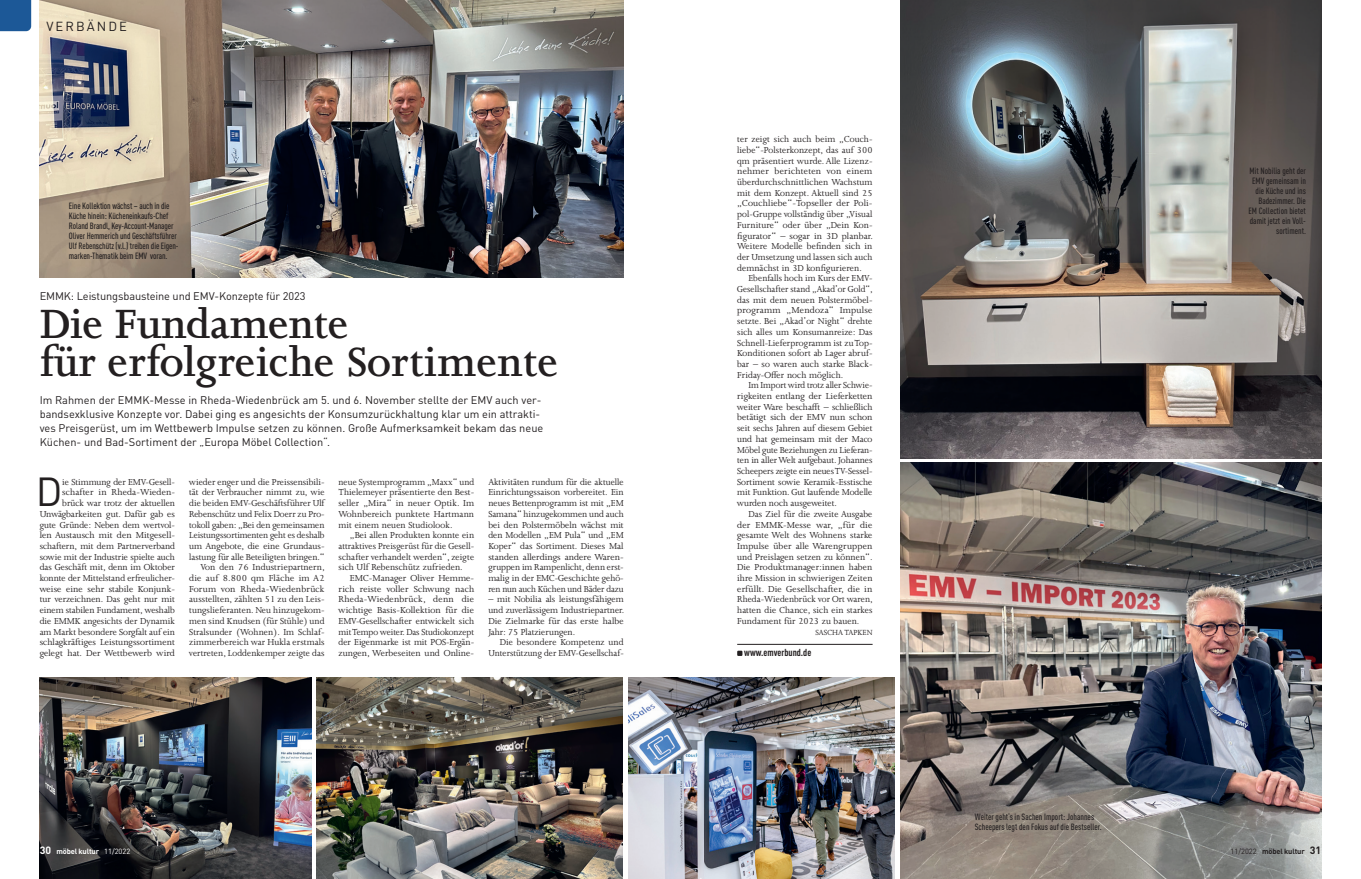
<style>
.page{position:relative;width:1361px;height:879px;background:#fff}
.page>*{position:absolute;margin:0;border:0;box-sizing:border-box;transform-origin:0 0}
.Headline_Joanna_groß{font:600 47px/38px "Joanna MT Pro";color:#231f20}
.Lauftext_Initial{font:40.1px "DIN Pro";color:#231f20}
.Spitzmarke{font:13px "DIN Pro";letter-spacing:.16em;color:#231f20}
.Vorspann{font:11px/14px "DIN Pro";color:#231f20}
.Dachzeile{font:11px "DIN Pro";letter-spacing:-.01em;color:#231f20}
.Lauftext{font:10px/10.7px "Joanna MT Pro";letter-spacing:-.005em;color:#231f20;text-align:justify}
.Lauftext_Initial-2{font:10px/10.7px "Joanna MT Pro";letter-spacing:-.01em;color:#231f20;text-align:right}
.Webadresse{font:700 condensed 10px "DIN Pro";color:#231f20}
.BU{font:500 condensed 9px/10px "DIN Pro";letter-spacing:-.01em;color:#231f20}
.Autor{font:8.5px "Joanna MT Pro";color:#231f20}
.t1{font:700 7.5px "DIN Pro";letter-spacing:-.02em;color:#fff}
.t2{font:700 7.5px "DIN Pro";letter-spacing:-.02em;color:#231f20}
.s1{font-size:10.5px}
.s2{font-weight:400}
</style>
<div class="page">
<img style="left:40px;top:0;width:584px;height:278px">
<div style="left:25px;top:276px;width:546px;height:185px;background:#fff"></div>
<hr style="left:737px;top:644px;width:135px;height:1px;background:#231f20">
<svg style="left:737px;top:651px;width:5px;height:5px"></svg>
<img style="left:628px;top:677px;width:266px;height:202px">
<img style="left:900px;top:0;width:421px;height:458px">
<img style="left:900px;top:462px;width:421px;height:417px">
<img style="left:317px;top:677px;width:306px;height:202px">
<img style="left:40px;top:677px;width:271px;height:202px">
<svg style="left:0;top:0;width:31px;height:31px"></svg>
<p class="Spitzmarke" style="left:46px;top:16px;width:82px">VERBÄNDE</p>
<p class="BU" style="left:69px;top:200px;width:111px">Eine Kollektion wächst – auch in die Küche hinein: Kücheneinkaufs-Chef Roland Brandl, Key-Account-Manager Oliver Hemmerich und Geschäftsführer Ulf Rebenschütz (v.l.) treiben die Eigen&shy;marken-Thematik beim EMV voran.</p>
<p class="Dachzeile" style="left:40px;top:287px;width:267px">EMMK: Leistungsbausteine und EMV-Konzepte für 2023</p>
<p class="Headline_Joanna_groß" style="left:40px;top:303px;width:520px">Die Fundamente<br>für erfolgreiche Sortimente</p>
<p class="Vorspann" style="left:40px;top:392px;width:505px">Im Rahmen der EMMK-Messe in Rheda-Wiedenbrück am 5. und 6. November stellte der EMV auch ver&shy;bandsexklusive Konzepte vor. Dabei ging es angesichts der Konsumzurückhaltung klar um ein attrakti&shy;ves Preisgerüst, um im Wettbewerb Impulse setzen zu können. Große Aufmerksamkeit bekam das neue Küchen- und Bad-Sortiment der „Europa Möbel Collection“.</p>
<p class="Lauftext_Initial" style="left:36px;top:460px;width:28px">D</p>
<p class="Lauftext_Initial-2" style="left:40px;top:476px;width:137px">ie Stimmung der EMV-Gesell&shy;schafter in Rheda-Wieden&shy;brück war trotz der aktuellen Unwägbarkeiten gut. Dafür gab es gute Gründe: Neben dem wertvol&shy;len Austausch mit den Mitgesell&shy;schaftern, mit dem Partnerverband sowie mit der Industrie spielte auch das Geschäft mit, denn im Oktober konnte der Mittelstand erfreulicher&shy;weise eine sehr stabile Konjunk&shy;tur verzeichnen. Das geht nur mit einem stabilen Fundament, weshalb die EMMK angesichts der Dynamik am Markt besondere Sorgfalt auf ein schlagkräftiges Leistungssortiment gelegt hat. Der Wettbewerb wird</p>
<p class="Lauftext" style="left:338px;top:476px;width:137px">neue Systemprogramm „Maxx“ und Thielemeyer präsentierte den Best&shy;seller „Mira“ in neuer Optik. Im Wohnbereich punktete Hartmann mit einem neuen Studiolook.</p>
<p class="Lauftext" style="left:488px;top:476px;width:137px">Aktivitäten rundum für die aktuelle Einrichtungssaison vorbereitet. Ein neues Bettenprogramm ist mit „EM Samana“ hinzugekommen und auch bei den Polstermöbeln wächst mit den Modellen „EM Pula“ und „EM Koper“ das Sortiment. Dieses Mal standen allerdings andere Waren&shy;gruppen im Rampenlicht, denn erst&shy;malig in der EMC-Geschichte gehö&shy;ren nun auch Küchen und Bäder dazu</p>
<p class="Lauftext" style="left:488px;top:594px;width:137px">– mit Nobilia als leistungsfähigem und zuverlässigem Industriepartner.<br>Die Zielmarke für das erste halbe Jahr: 75 Platzierungen.</p>
<p class="Lauftext" style="left:488px;top:637px;width:137px;text-align:right">Die besondere Kompetenz und<br>Unterstützung der EMV-Gesellschaf-</p>
<p class="Lauftext_Initial-2" style="left:189px;top:476px;width:137px;text-align:justify">wieder enger und die Preissensibili&shy;tät der Verbraucher nimmt zu, wie die beiden EMV-Geschäftsführer Ulf Rebenschütz und Felix Doerr zu Pro&shy;tokoll gaben: „Bei den gemeinsamen Leistungssortimenten geht es deshalb um Angebote, die eine Grundaus&shy;lastung für alle Beteiligten bringen.“</p>
<p class="Lauftext" style="left:189px;top:562px;width:137px;text-indent:11px">Von den 76 Industriepartnern, die auf 8.800 qm Fläche im A2<br>Forum von Rheda-Wiedenbrück ausstellten, zählten 51 zu den Leis&shy;tungslieferanten. Neu hinzugekom&shy;men sind Knudsen (für Stühle) und Stralsunder (Wohnen). Im Schlaf&shy;zimmerbereich war Hukla erstmals vertreten, Loddenkemper zeigte das</p>
<p class="Lauftext" style="left:338px;top:530px;width:137px;text-indent:11px">„Bei allen Produkten konnte ein attraktives Preisgerüst für die Gesell&shy;schafter verhandelt werden“, zeigte sich Ulf Rebenschütz zufrieden.</p>
<p class="Lauftext" style="left:338px;top:572px;width:137px;text-indent:11px">EMC-Manager Oliver Hemme&shy;rich reiste voller Schwung nach Rheda-Wiedenbrück, denn die wichtige Basis-Kollektion für die EMV-Gesellschafter entwickelt sich mit Tempo weiter. Das Studiokonzept der Eigenmarke ist mit POS-Ergän&shy;zungen, Werbeseiten und Online-</p>
<p class="Lauftext" style="left:737px;top:134px;width:137px">ter zeigt sich auch beim „Couch&shy;liebe“-Polsterkonzept, das auf 300 qm präsentiert wurde. Alle Lizenz&shy;nehmer berichteten von einem überdurchschnittlichen Wachstum mit dem Konzept. Aktuell sind 25 „Couchliebe“-Topseller der Poli&shy;pol-Gruppe vollständig über „Visual Furniture“ oder über „Dein Kon&shy;figurator“ – sogar in 3D planbar.<br>Weitere Modelle befinden sich in der Umsetzung und lassen sich auch demnächst in 3D konfigurieren.</p>
<p class="Lauftext" style="left:737px;top:273px;width:137px;text-indent:11px">Ebenfalls hoch im Kurs der EMV-Gesellschafter stand „Akad’or Gold“, das mit dem neuen Polstermöbel&shy;programm „Mendoza“ Impulse setzte. Bei „Akad’or Night“ drehte sich alles um Konsumanreize: Das Schnell-Lieferprogramm ist zu Top-Konditionen sofort ab Lager abruf&shy;bar – so waren auch starke Black-Friday-Offer noch möglich.</p>
<p class="Lauftext" style="left:737px;top:380px;width:137px;text-indent:11px">Im Import wird trotz aller Schwie&shy;rigkeiten entlang der Lieferketten weiter Ware beschafft – schließlich betätigt sich der EMV nun schon seit sechs Jahren auf diesem Gebiet und hat gemeinsam mit der Maco Möbel gute Beziehungen zu Lieferan&shy;ten in aller Welt aufgebaut. Johannes Scheepers zeigte ein neues TV-Sessel-Sortiment sowie Keramik-Esstische mit Funktion. Gut laufende Modelle wurden noch ausgeweitet.</p>
<p class="Lauftext" style="left:737px;top:508px;width:137px;text-indent:11px">Das Ziel für die zweite Ausgabe der EMMK-Messe war, „für die gesamte Welt des Wohnens starke Impulse über alle Warengruppen und Preislagen setzen zu können“.<br>Die Produktmanager:innen haben ihre Mission in schwierigen Zeiten erfüllt. Die Gesellschafter, die in Rheda-Wiedenbrück vor Ort waren, hatten die Chance, sich ein starkes Fundament für 2023 zu bauen.</p>
<p class="Autor" style="left:815px;top:627px;width:59px">SASCHA TAPKEN</p>
<p class="Webadresse" style="left:744px;top:645px;width:69px">www.emverbund.de</p>
<p class="BU" style="left:975px;top:811px;width:129px">Weiter geht‘s in Sachen Import: Johannes<br>Scheepers legt den Fokus auf die Bestseller.</p>
<p class="BU" style="left:1248px;top:165px;width:59px;text-align:right">Mit Nobilia geht der<br>EMV gemeinsam in die Küche und ins<br>Badezimmer. Die<br>EM Collection bietet damit jetzt ein Voll&shy;sortiment.</p>
<p class="t1" style="left:40px;top:845px;width:92px"><span class="s1">30</span> möbel kultur <span class="s2">11/2022</span></p>
<p class="t2" style="left:1230px;top:845px;width:92px"><span class="s2">11/2022</span> möbel kultur <span class="s1">31</span></p>
</div>
